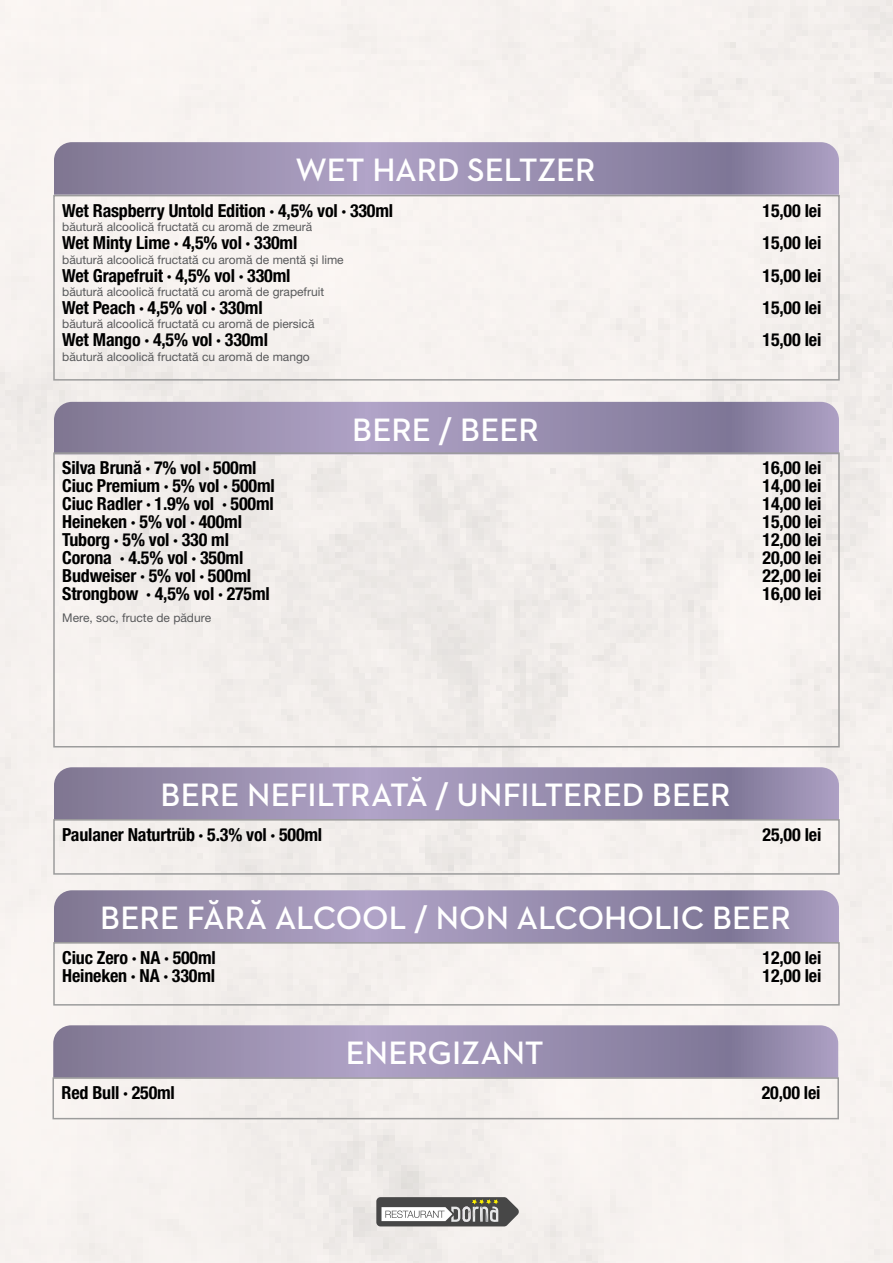
<style>
.page{position:relative;width:893px;height:1263px;background:#f5f1ef}
.page>*{position:absolute;margin:0;border:0;box-sizing:border-box;transform-origin:0 0}
.t1{font:600 33px "Neutraface 2 Text";letter-spacing:-.01em;color:#fff}
.t2{font:700 condensed 18px "Helvetica Neue LT Pro";letter-spacing:-.01em;color:#000}
.t3{font:12px "Helvetica Neue LT Pro";color:#58595b}
</style>
<div class="page">
<svg style="left:376px;top:1197px;width:143px;height:29px;background:#838380"></svg>
<svg style="left:53px;top:1025px;width:785px;height:52px;background:#988dae"></svg>
<div style="left:52px;top:1077px;width:787px;height:42px;border:2px solid #9c9c9c"></div>
<svg style="left:54px;top:402px;width:785px;height:50px;background:#978dad"></svg>
<svg style="left:54px;top:767px;width:785px;height:52px;background:#988dae"></svg>
<svg style="left:54px;top:890px;width:785px;height:52px;background:#988dae"></svg>
<div style="left:53px;top:452px;width:787px;height:295px;border:2px solid #9c9c9c"></div>
<div style="left:53px;top:819px;width:787px;height:56px;border:2px solid #9c9c9c"></div>
<div style="left:53px;top:942px;width:787px;height:63px;border:2px solid #9c9c9c"></div>
<svg style="left:54px;top:142px;width:785px;height:53px;background:#988eae"></svg>
<div style="left:53px;top:195px;width:787px;height:186px;border:2px solid #9c9c9c"></div>
<h1 class="t1" style="left:295px;top:149px;width:302px">WET HARD SELTZER</h1>
<p class="t2" style="left:62px;top:199px;width:332px">Wet Raspberry Untold Edition · 4,5% vol · 330ml</p>
<p class="t2" style="left:763px;top:199px;width:60px">15,00 lei</p>
<p class="t3" style="left:62px;top:220px;width:252px">băutură alcoolică fructată cu aromă de zmeură</p>
<p class="t2" style="left:62px;top:232px;width:237px">Wet Minty Lime · 4,5% vol · 330ml</p>
<p class="t2" style="left:763px;top:232px;width:60px">15,00 lei</p>
<p class="t3" style="left:62px;top:252px;width:283px">băutură alcoolică fructată cu aromă de mentă și lime</p>
<p class="t2" style="left:62px;top:264px;width:230px">Wet Grapefruit · 4,5% vol · 330ml</p>
<p class="t2" style="left:763px;top:264px;width:60px">15,00 lei</p>
<p class="t3" style="left:62px;top:285px;width:264px">băutură alcoolică fructată cu aromă de grapefruit</p>
<p class="t2" style="left:62px;top:297px;width:202px">Wet Peach · 4,5% vol · 330ml</p>
<p class="t2" style="left:763px;top:297px;width:60px">15,00 lei</p>
<p class="t3" style="left:62px;top:317px;width:254px">băutură alcoolică fructată cu aromă de piersică</p>
<p class="t2" style="left:62px;top:329px;width:207px">Wet Mango · 4,5% vol · 330ml</p>
<p class="t2" style="left:763px;top:329px;width:60px">15,00 lei</p>
<p class="t3" style="left:62px;top:349px;width:249px">băutură alcoolică fructată cu aromă de mango</p>
<h1 class="t1" style="left:352px;top:409px;width:188px">BERE / BEER</h1>
<p class="t2" style="left:62px;top:457px;width:196px">Silva Brună · 7% vol · 500ml</p>
<p class="t2" style="left:763px;top:457px;width:60px">16,00 lei</p>
<p class="t2" style="left:62px;top:475px;width:214px">Ciuc Premium · 5% vol · 500ml</p>
<p class="t2" style="left:763px;top:475px;width:60px">14,00 lei</p>
<p class="t2" style="left:62px;top:493px;width:213px">Ciuc Radler · 1.9% vol · 500ml</p>
<p class="t2" style="left:763px;top:493px;width:60px">14,00 lei</p>
<p class="t2" style="left:62px;top:511px;width:181px">Heineken · 5% vol · 400ml</p>
<p class="t2" style="left:763px;top:511px;width:60px">15,00 lei</p>
<p class="t2" style="left:62px;top:529px;width:168px">Tuborg · 5% vol · 330 ml</p>
<p class="t2" style="left:763px;top:529px;width:60px">12,00 lei</p>
<p class="t2" style="left:62px;top:547px;width:183px">Corona · 4.5% vol · 350ml</p>
<p class="t2" style="left:763px;top:547px;width:60px">20,00 lei</p>
<p class="t2" style="left:62px;top:565px;width:190px">Budweiser · 5% vol · 500ml</p>
<p class="t2" style="left:763px;top:565px;width:60px">22,00 lei</p>
<p class="t2" style="left:62px;top:583px;width:209px">Strongbow · 4,5% vol · 275ml</p>
<p class="t2" style="left:763px;top:583px;width:60px">16,00 lei</p>
<p class="t3" style="left:62px;top:610px;width:150px">Mere, soc, fructe de pădure</p>
<h1 class="t1" style="left:160px;top:774px;width:572px">BERE NEFILTRATĂ / UNFILTERED BEER</h1>
<p class="t2" style="left:62px;top:824px;width:262px">Paulaner Naturtrüb · 5.3% vol · 500ml</p>
<p class="t2" style="left:763px;top:824px;width:60px">25,00 lei</p>
<h1 class="t1" style="left:100px;top:897px;width:692px">BERE FĂRĂ ALCOOL / NON ALCOHOLIC BEER</h1>
<p class="t2" style="left:62px;top:947px;width:155px">Ciuc Zero · NA · 500ml</p>
<p class="t2" style="left:763px;top:947px;width:60px">12,00 lei</p>
<p class="t2" style="left:62px;top:965px;width:154px">Heineken · NA · 330ml</p>
<p class="t2" style="left:763px;top:965px;width:60px">12,00 lei</p>
<h1 class="t1" style="left:346px;top:1032px;width:200px">ENERGIZANT</h1>
<p class="t2" style="left:62px;top:1082px;width:115px">Red Bull · 250ml</p>
<p class="t2" style="left:762px;top:1082px;width:60px">20,00 lei</p>
</div>
